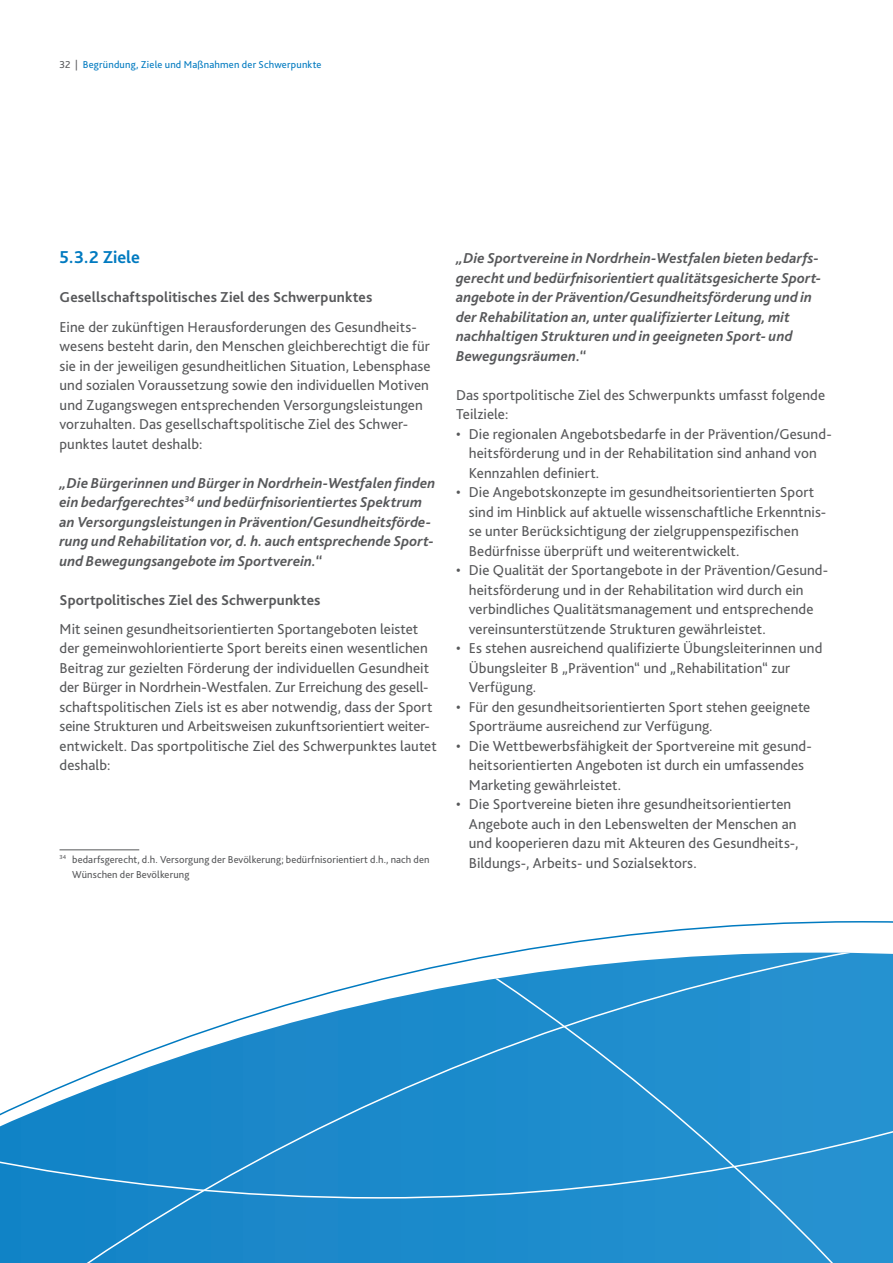
<style>
.page{position:relative;width:893px;height:1263px;background:#fff}
.page>*{position:absolute;margin:0;border:0;box-sizing:border-box;transform-origin:0 0}
.t1{font:700 18px "Bliss 2";color:#007ac0}
.t2{font:15px/19.5px "Bliss 2";color:#57585a}
.t3{font:italic 700 15px/19.5px "Bliss 2";letter-spacing:.005em;color:#57585a}
.t4{font:700 15px "Bliss 2";letter-spacing:.01em;color:#57585a}
.t5{font:10.5px/14.7px "Bliss 2";letter-spacing:.01em;color:#57585a}
.t6{font:10.5px "Bliss 2";letter-spacing:.02em;color:#007ac0}
.s1{color:#57585a}
</style>
<div class="page">
<svg style="left:0;top:921px;width:893px;height:342px"></svg>
<hr style="left:60px;top:849px;width:79px;height:1px;background:#57585a">
<p class="t6" style="left:60px;top:60px;width:263px"><span class="s1">32 |</span> Begründung, Ziele und Maßnahmen der Schwerpunkte</p>
<p class="t1" style="left:60px;top:250px;width:82px">5.3.2 Ziele</p>
<p class="t4" style="left:60px;top:292px;width:314px">Gesellschaftspolitisches Ziel des Schwerpunktes</p>
<p class="t2" style="left:60px;top:318px;width:373px">Eine der zukünftigen Herausforderungen des Gesundheits&shy;wesens besteht darin, den Menschen gleichberechtigt die für sie in der jeweiligen gesundheitlichen Situation, Lebensphase und sozialen Voraussetzung sowie den individuellen Motiven und Zugangswegen entsprechenden Versorgungsleistungen vorzuhalten. Das gesellschaftspolitische Ziel des Schwer&shy;punktes lautet deshalb:</p>
<p class="t3" style="left:60px;top:474px;width:377px">„Die Bürgerinnen und Bürger in Nordrhein-Westfalen finden ein bedarfgerechtes<sup>34</sup> und bedürfnisorientiertes Spektrum an Versorgungsleistungen in Prävention/Gesundheitsförde&shy;rung und Rehabilitation vor, d. h. auch entsprechende Sport&shy;und Bewegungsangebote im Sportverein.“</p>
<p class="t4" style="left:60px;top:594px;width:262px">Sportpolitisches Ziel des Schwerpunktes</p>
<p class="t2" style="left:60px;top:620px;width:379px">Mit seinen gesundheitsorientierten Sportangeboten leistet der gemeinwohlorientierte Sport bereits einen wesentlichen Beitrag zur gezielten Förderung der individuellen Gesundheit der Bürger in Nordrhein-Westfalen. Zur Erreichung des gesell&shy;schaftspolitischen Ziels ist es aber notwendig, dass der Sport seine Strukturen und Arbeitsweisen zukunftsorientiert weiter&shy;entwickelt. Das sportpolitische Ziel des Schwerpunktes lautet deshalb:</p>
<p class="t5" style="left:72px;top:853px;width:359px;text-indent:-13px"><sup>34</sup> bedarfsgerecht, d.h. Versorgung der Bevölkerung; bedürfnisorientiert d.h., nach den<br>Wünschen der Bevölkerung</p>
<p class="t3" style="left:456px;top:250px;width:367px">„Die Sportvereine in Nordrhein-Westfalen bieten bedarfs&shy;gerecht und bedürfnisorientiert qualitätsgesicherte Sport&shy;angebote in der Prävention/Gesundheitsförderung und in der Rehabilitation an, unter qualifizierter Leitung, mit nachhaltigen Strukturen und in geeigneten Sport- und Bewegungsräumen.“</p>
<p class="t2" style="left:456px;top:386px;width:371px">Das sportpolitische Ziel des Schwerpunkts umfasst folgende<br>Teilziele:</p>
<p class="t2" style="left:469px;top:425px;width:364px;text-indent:-13px">• Die regionalen Angebotsbedarfe in der Prävention/Gesund&shy;heitsförderung und in der Rehabilitation sind anhand von<br>Kennzahlen definiert.</p>
<p class="t2" style="left:469px;top:484px;width:359px;text-indent:-13px">• Die Angebotskonzepte im gesundheitsorientierten Sport sind im Hinblick auf aktuelle wissenschaftliche Erkenntnis&shy;se unter Berücksichtigung der zielgruppenspezifischen Bedürfnisse überprüft und weiterentwickelt.</p>
<p class="t2" style="left:469px;top:562px;width:361px;text-indent:-13px">• Die Qualität der Sportangebote in der Prävention/Gesund&shy;heitsförderung und in der Rehabilitation wird durch ein verbindliches Qualitätsmanagement und entsprechende vereinsunterstützende Strukturen gewährleistet.</p>
<p class="t2" style="left:469px;top:640px;width:355px;text-indent:-13px">• Es stehen ausreichend qualifizierte Übungsleiterinnen und<br>Übungsleiter B „Prävention“ und „Rehabilitation“ zur<br>Verfügung.</p>
<p class="t2" style="left:469px;top:698px;width:343px;text-indent:-13px">• Für den gesundheitsorientierten Sport stehen geeignete<br>Sporträume ausreichend zur Verfügung.</p>
<p class="t2" style="left:469px;top:737px;width:345px;text-indent:-13px">• Die Wettbewerbsfähigkeit der Sportvereine mit gesund&shy;heitsorientierten Angeboten ist durch ein umfassendes<br>Marketing gewährleistet.</p>
<p class="t2" style="left:469px;top:796px;width:331px;text-indent:-13px">• Die Sportvereine bieten ihre gesundheitsorientierten Angebote auch in den Lebenswelten der Menschen an und kooperieren dazu mit Akteuren des Gesundheits-, Bildungs-, Arbeits- und Sozialsektors.</p>
</div>
